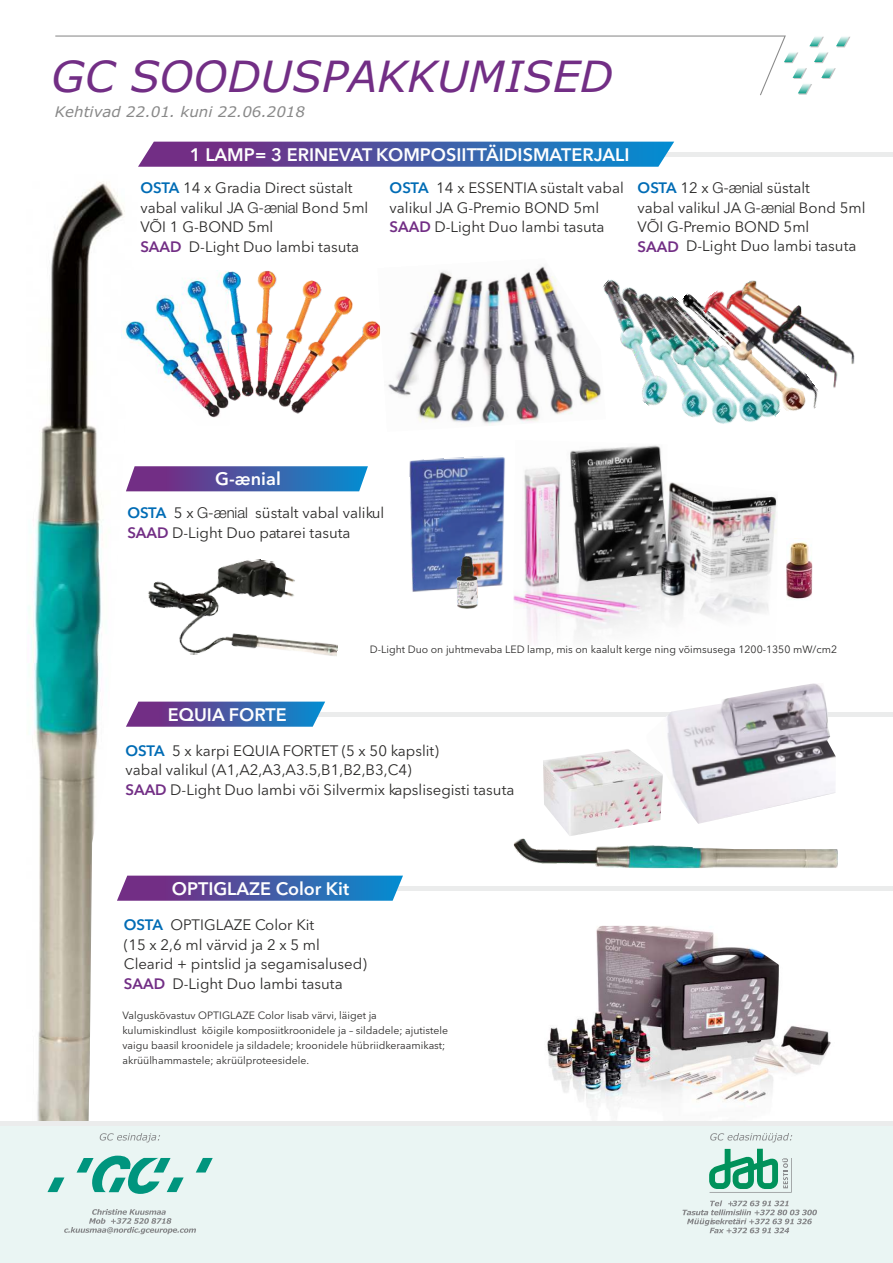
<style>
.page{position:relative;width:893px;height:1263px;background:#fff}
.page>*{position:absolute;margin:0;border:0;box-sizing:border-box;transform-origin:0 0}
.t1{font:italic 43.2px "Verdana";color:#722e85}
.t2{font:600 18px "Avenir Next LT Pro";color:#fefefe}
.t3{font:15px/19.5px "Avenir Next LT Pro";color:#2b2a29}
.t4{font:italic 14.55px "Verdana";color:#898989}
.t5{font:10.5px/15px "Avenir Next LT Pro";color:#2b2a29}
.s1{font-weight:600;color:#006cb5}
.s2{font-family:"Helvetica Neue LT Pro";font-weight:300}
.s3{font-weight:600;color:#722e85}
</style>
<div class="page">
<img style="left:547px;top:926px;width:284px;height:182px">
<img style="left:28px;top:182px;width:111px;height:939px">
<hr style="left:227px;top:152px;width:666px;height:4px;background:#ebecec">
<img style="left:380px;top:266px;width:183px;height:159px">
<img style="left:121px;top:270px;width:259px;height:155px">
<svg style="left:138px;top:142px;width:536px;height:25px;background:#4c5da7"></svg>
<img style="left:513px;top:467px;width:264px;height:176px">
<img style="left:137px;top:547px;width:201px;height:124px">
<hr style="left:173px;top:712px;width:720px;height:4px;background:#ebecec">
<svg style="left:126px;top:702px;width:199px;height:25px;background:#5363aa"></svg>
<img style="left:543px;top:749px;width:103px;height:87px">
<img style="left:646px;top:683px;width:190px;height:141px">
<hr style="left:223px;top:886px;width:670px;height:4px;background:#ebecec">
<svg style="left:117px;top:876px;width:286px;height:25px;background:#4e5fa8"></svg>
<svg style="left:126px;top:466px;width:242px;height:25px;background:#4e5fa8"></svg>
<img style="left:514px;top:838px;width:324px;height:30px">
<img style="left:563px;top:279px;width:214px;height:192px">
<img style="left:824px;top:328px;width:31px;height:60px">
<img style="left:699px;top:279px;width:125px;height:146px">
<svg style="left:55px;top:36px;width:795px;height:59px"></svg>
<img style="left:409px;top:456px;width:145px;height:140px">
<img style="left:452px;top:533px;width:31px;height:76px">
<img style="left:786px;top:538px;width:26px;height:62px">
<div style="left:0;top:1121px;width:893px;height:141px;background:#eaf5f3"></div>
<hr style="left:0;top:1121px;width:893px;height:4px;background:#ebecec">
<svg style="left:100px;top:1133px;width:60px;height:9px"></svg>
<svg style="left:196px;top:1158px;width:17px;height:14px"></svg>
<svg style="left:77px;top:1155px;width:107px;height:39px"></svg>
<svg style="left:47px;top:1177px;width:17px;height:15px"></svg>
<svg style="left:64px;top:1209px;width:132px;height:25px"></svg>
<svg style="left:710px;top:1133px;width:82px;height:9px"></svg>
<svg style="left:709px;top:1149px;width:83px;height:44px"></svg>
<svg style="left:682px;top:1200px;width:135px;height:33px"></svg>
<h1 class="t1" style="left:51px;top:59px;width:563px">GC SOODUSPAKKUMISED</h1>
<p class="t4" style="left:55px;top:106px;width:252px">Kehtivad 22.01. kuni 22.06.2018</p>
<p class="t2" style="left:190px;top:148px;width:441px">1 LAMP= 3 ERINEVAT KOMPOSIITTÄIDISMATERJALI</p>
<p class="t3" style="left:140px;top:180px;width:229px"><span class="s1">OSTA</span> 14 x Gradia Direct süstalt vabal valikul JA <span class="s2">G-ænial</span> Bond 5ml<br>VÕI 1 G-BOND 5ml<br><span class="s3">SAAD</span> D-Light Duo lambi tasuta</p>
<p class="t3" style="left:390px;top:180px;width:236px"><span class="s1">OSTA</span> 14 x ESSENTIA süstalt vabal valikul JA G-Premio BOND 5ml<br><span class="s3">SAAD</span> D-Light Duo lambi tasuta</p>
<p class="t3" style="left:638px;top:180px;width:229px"><span class="s1">OSTA</span> 12 x <span class="s2">G-ænial</span> süstalt<br>vabal valikul JA <span class="s2">G-ænial</span> Bond 5ml<br>VÕI G-Premio BOND 5ml<br><span class="s3">SAAD</span> D-Light Duo lambi tasuta</p>
<p class="t2" style="left:215px;top:472px;width:67px">G-ænial</p>
<p class="t3" style="left:127px;top:505px;width:258px"><span class="s1">OSTA</span> 5 x <span class="s2">G-ænial</span> süstalt vabal valikul<br><span class="s3">SAAD</span> D-Light Duo patarei tasuta</p>
<p class="t2" style="left:168px;top:707px;width:121px">EQUIA FORTE</p>
<p class="t5" style="left:370px;top:643px;width:469px">D-Light Duo on juhtmevaba LED lamp, mis on kaalult kerge ning võimsusega 1200-1350 mW/cm2</p>
<p class="t3" style="left:126px;top:742px;width:390px"><span class="s1">OSTA</span> 5 x karpi EQUIA FORTET (5 x 50 kapslit)<br>vabal valikul (A1,A2,A3,A3.5,B1,B2,B3,C4)<br><span class="s3">SAAD</span> D-Light Duo lambi või Silvermix kapslisegisti tasuta</p>
<p class="t2" style="left:172px;top:881px;width:179px">OPTIGLAZE Color Kit</p>
<p class="t3" style="left:124px;top:917px;width:245px"><span class="s1">OSTA</span> OPTIGLAZE Color Kit<br>(15 x 2,6 ml värvid ja 2 x 5 ml<br>Clearid + pintslid ja segamisalused)<br><span class="s3">SAAD</span> D-Light Duo lambi tasuta</p>
<p class="t5" style="left:122px;top:1008px;width:327px">Valguskõvastuv OPTIGLAZE Color lisab värvi, läiget ja kulumiskindlust kõigile komposiitkroonidele ja – sildadele; ajutistele vaigu baasil kroonidele ja sildadele; kroonidele hübriidkeraamikast; akrüülhammastele; akrüülproteesidele.</p>
</div>
